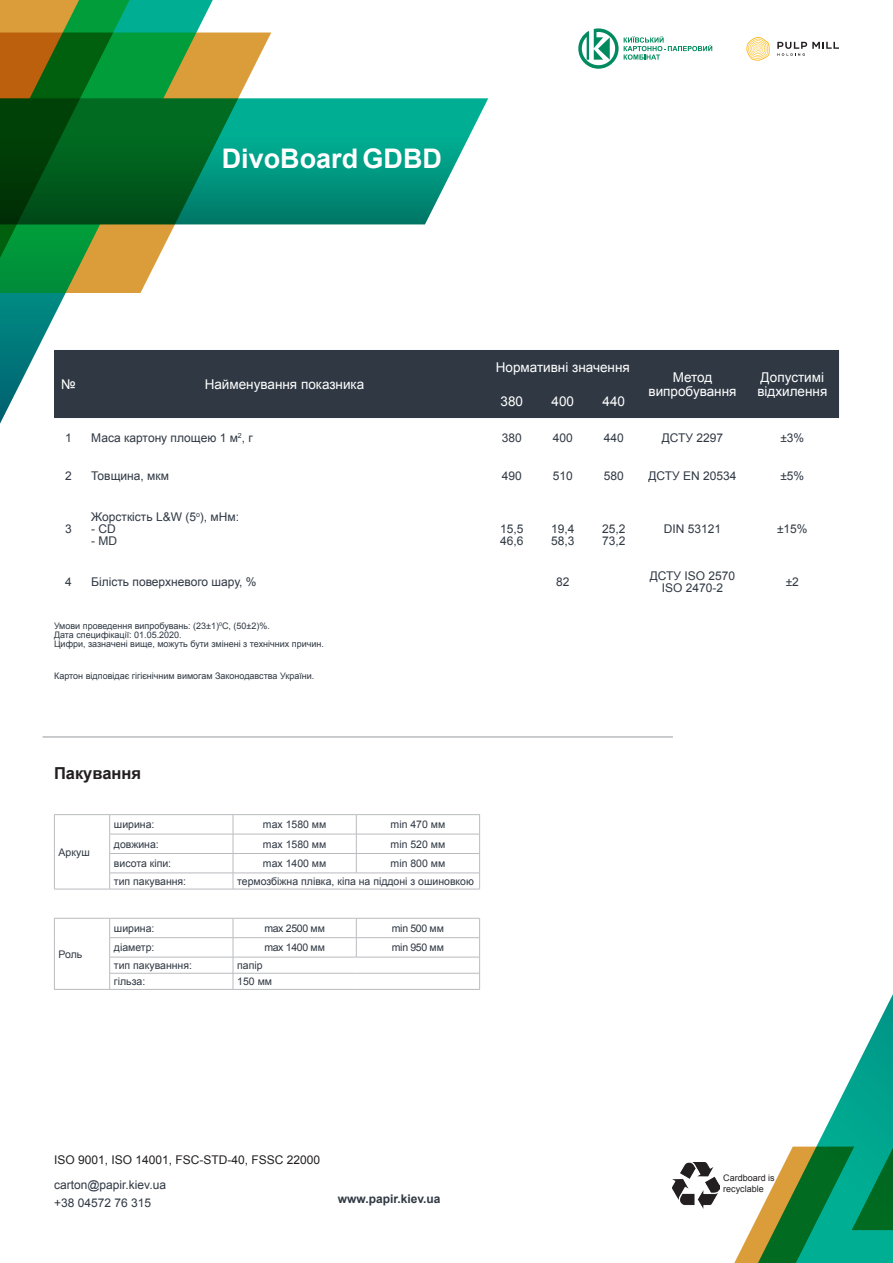
<style>
.page{position:relative;width:893px;height:1263px;background:#fff}
.page>*{position:absolute;margin:0;border:0;box-sizing:border-box;transform-origin:0 0}
.t1{font:700 27px "Arial";color:#fff}
.t2{font:700 16.5px "Arial";color:#231f20}
.t3{font:13.5px/13.5px "Arial";color:#fff}
.табл__заголовки{font:12px/18px "Arial";color:#2f3843}
.t4{font:12px "Arial";color:#231f20}
.t5{font:700 12px "Arial";color:#2f3843}
.footer_2{font:10.5px "Arial";color:#2f3843}
.footer_2-2{font:10.5px "Arial";letter-spacing:-.03em;color:#2f3843}
.t6{font:9px "Arial";color:#2f3843}
.t7{font:9px/10.8px "Arial";color:#231f20}
</style>
<div class="page">
<svg style="left:672px;top:994px;width:221px;height:269px"></svg>
<svg style="left:271px;top:98px;width:217px;height:126px;background:#25ab96"></svg>
<svg style="left:226px;top:33px;width:45px;height:192px;background:#4fa781"></svg>
<svg style="left:0;top:0;width:226px;height:424px"></svg>
<svg style="left:578px;top:28px;width:134px;height:41px"></svg>
<svg style="left:746px;top:37px;width:24px;height:24px"></svg>
<svg style="left:777px;top:42px;width:62px;height:14px"></svg>
<img style="left:673px;top:1163px;width:46px;height:45px">
<div style="left:54px;top:350px;width:785px;height:68px;background:#2f3843"></div>
<hr style="left:43px;top:736px;width:630px;height:2px;background:#babbbe">
<hr style="left:54px;top:814px;width:56px;height:1px;background:#babbbe">
<svg style="left:54px;top:815px;width:1px;height:74px"></svg>
<hr style="left:54px;top:889px;width:56px;height:1px;background:#babbbe">
<hr style="left:110px;top:814px;width:123px;height:1px;background:#babbbe">
<hr style="left:233px;top:814px;width:123px;height:1px;background:#babbbe">
<hr style="left:356px;top:814px;width:124px;height:1px;background:#babbbe">
<hr style="left:109px;top:834px;width:124px;height:1px;background:#babbbe">
<hr style="left:233px;top:834px;width:123px;height:1px;background:#babbbe">
<hr style="left:356px;top:834px;width:124px;height:1px;background:#babbbe">
<hr style="left:109px;top:853px;width:124px;height:1px;background:#babbbe">
<hr style="left:233px;top:853px;width:123px;height:1px;background:#babbbe">
<hr style="left:356px;top:853px;width:124px;height:1px;background:#babbbe">
<svg style="left:356px;top:815px;width:1px;height:58px"></svg>
<hr style="left:109px;top:873px;width:124px;height:1px;background:#babbbe">
<svg style="left:109px;top:815px;width:1px;height:74px"></svg>
<hr style="left:233px;top:873px;width:123px;height:1px;background:#babbbe">
<svg style="left:233px;top:815px;width:1px;height:74px"></svg>
<hr style="left:356px;top:873px;width:124px;height:1px;background:#babbbe">
<svg style="left:479px;top:815px;width:1px;height:74px"></svg>
<hr style="left:110px;top:889px;width:123px;height:1px;background:#babbbe">
<hr style="left:233px;top:889px;width:123px;height:1px;background:#babbbe">
<hr style="left:356px;top:889px;width:124px;height:1px;background:#babbbe">
<hr style="left:54px;top:918px;width:56px;height:1px;background:#babbbe">
<hr style="left:110px;top:918px;width:123px;height:1px;background:#babbbe">
<hr style="left:233px;top:918px;width:123px;height:1px;background:#babbbe">
<hr style="left:356px;top:918px;width:124px;height:1px;background:#babbbe">
<hr style="left:109px;top:937px;width:124px;height:1px;background:#babbbe">
<hr style="left:233px;top:937px;width:123px;height:1px;background:#babbbe">
<hr style="left:356px;top:937px;width:124px;height:1px;background:#babbbe">
<svg style="left:356px;top:918px;width:1px;height:39px"></svg>
<hr style="left:109px;top:957px;width:124px;height:1px;background:#babbbe">
<hr style="left:233px;top:957px;width:123px;height:1px;background:#babbbe">
<hr style="left:356px;top:957px;width:124px;height:1px;background:#babbbe">
<svg style="left:54px;top:918px;width:1px;height:71px"></svg>
<hr style="left:109px;top:973px;width:124px;height:1px;background:#babbbe">
<svg style="left:109px;top:918px;width:1px;height:71px"></svg>
<hr style="left:233px;top:973px;width:123px;height:1px;background:#babbbe">
<svg style="left:233px;top:918px;width:1px;height:71px"></svg>
<hr style="left:356px;top:973px;width:124px;height:1px;background:#babbbe">
<svg style="left:479px;top:918px;width:1px;height:71px"></svg>
<hr style="left:54px;top:989px;width:56px;height:1px;background:#babbbe">
<hr style="left:110px;top:989px;width:123px;height:1px;background:#babbbe">
<hr style="left:233px;top:989px;width:123px;height:1px;background:#babbbe">
<hr style="left:356px;top:989px;width:124px;height:1px;background:#babbbe">
<p class="t1" style="left:222px;top:141px;width:222px">DivoBoard GDBD</p>
<p class="t3" style="left:61px;top:378px;width:16px">№</p>
<p class="t3" style="left:205px;top:378px;width:161px">Найменування показника</p>
<p class="t3" style="left:496px;top:361px;width:135px">Нормативні значення</p>
<p class="t3" style="left:500px;top:395px;width:24px">380</p>
<p class="t3" style="left:552px;top:395px;width:24px">400</p>
<p class="t3" style="left:603px;top:395px;width:24px">440</p>
<p class="t3" style="left:673px;top:371px;width:41px">Метод</p>
<p class="t3" style="left:648px;top:384px;width:89px">випробування</p>
<p class="t3" style="left:757px;top:371px;width:71px">Допустимі відхилення</p>
<p class="табл__заголовки" style="left:65px;top:428px;width:8px">1</p>
<p class="табл__заголовки" style="left:91px;top:428px;width:163px">Маса картону площею 1 м<sup>2</sup>, г</p>
<p class="табл__заголовки" style="left:502px;top:428px;width:22px">380</p>
<p class="табл__заголовки" style="left:553px;top:428px;width:22px">400</p>
<p class="табл__заголовки" style="left:604px;top:428px;width:22px">440</p>
<p class="табл__заголовки" style="left:662px;top:428px;width:63px">ДСТУ 2297</p>
<p class="табл__заголовки" style="left:780px;top:428px;width:25px">±3%</p>
<p class="табл__заголовки" style="left:65px;top:467px;width:8px">2</p>
<p class="табл__заголовки" style="left:91px;top:467px;width:79px">Товщина, мкм</p>
<p class="табл__заголовки" style="left:502px;top:467px;width:22px">490</p>
<p class="табл__заголовки" style="left:553px;top:467px;width:22px">510</p>
<p class="табл__заголовки" style="left:604px;top:467px;width:22px">580</p>
<p class="табл__заголовки" style="left:648px;top:467px;width:90px">ДСТУ EN 20534</p>
<p class="табл__заголовки" style="left:780px;top:467px;width:25px">±5%</p>
<p class="табл__заголовки" style="left:65px;top:520px;width:8px">3</p>
<p class="табл__заголовки" style="left:91px;top:508px;width:149px">Жорсткість L&amp;W (5<sup>о</sup>), мНм:</p>
<p class="табл__заголовки" style="left:91px;top:520px;width:26px">- CD</p>
<p class="табл__заголовки" style="left:91px;top:532px;width:27px">- MD</p>
<p class="табл__заголовки" style="left:500px;top:520px;width:25px">15,5</p>
<p class="табл__заголовки" style="left:500px;top:532px;width:25px">46,6</p>
<p class="табл__заголовки" style="left:551px;top:520px;width:25px">19,4</p>
<p class="табл__заголовки" style="left:551px;top:532px;width:25px">58,3</p>
<p class="табл__заголовки" style="left:602px;top:520px;width:25px">25,2</p>
<p class="табл__заголовки" style="left:602px;top:532px;width:25px">73,2</p>
<p class="табл__заголовки" style="left:664px;top:520px;width:59px">DIN 53121</p>
<p class="табл__заголовки" style="left:777px;top:520px;width:32px">±15%</p>
<p class="табл__заголовки" style="left:65px;top:573px;width:8px">4</p>
<p class="табл__заголовки" style="left:91px;top:573px;width:167px">Білість поверхневого шару, %</p>
<p class="табл__заголовки" style="left:556px;top:573px;width:15px">82</p>
<p class="табл__заголовки" style="left:650px;top:567px;width:87px">ДСТУ ISO 2570</p>
<p class="табл__заголовки" style="left:662px;top:579px;width:63px">ISO 2470-2</p>
<p class="t6" style="left:54px;top:620px;width:218px">Умови проведення випробувань: (23±1)<sup>0</sup>С, (50±2)%.</p>
<p class="t6" style="left:54px;top:629px;width:129px">Дата специфікації: 01.05.2020.</p>
<p class="t6" style="left:54px;top:638px;width:271px">Цифри, зазначені вище, можуть бути змінені з технічних причин.</p>
<p class="t6" style="left:54px;top:670px;width:262px">Картон відповідає гігієнічним вимогам Законодавства України.</p>
<p class="t2" style="left:54px;top:762px;width:89px">Пакування</p>
<p class="footer_2" style="left:59px;top:845px;width:33px">Аркуш</p>
<p class="footer_2" style="left:59px;top:947px;width:25px">Роль</p>
<p class="footer_2" style="left:114px;top:818px;width:42px">ширина:</p>
<p class="footer_2" style="left:263px;top:818px;width:65px">max 1580 мм</p>
<p class="footer_2" style="left:391px;top:818px;width:56px">min 470 мм</p>
<p class="footer_2" style="left:114px;top:837px;width:46px">довжина:</p>
<p class="footer_2" style="left:263px;top:837px;width:65px">max 1580 мм</p>
<p class="footer_2" style="left:391px;top:837px;width:56px">min 520 мм</p>
<p class="footer_2" style="left:114px;top:856px;width:59px">висота кіпи:</p>
<p class="footer_2" style="left:263px;top:856px;width:65px">max 1400 мм</p>
<p class="footer_2" style="left:391px;top:856px;width:56px">min 800 мм</p>
<p class="footer_2" style="left:114px;top:874px;width:74px">тип пакування:</p>
<p class="footer_2" style="left:237px;top:874px;width:238px">термозбіжна плівка, кіпа на піддоні з ошиновкою</p>
<p class="footer_2" style="left:114px;top:921px;width:42px">ширина:</p>
<p class="footer_2-2" style="left:264px;top:921px;width:62px">max 2500 мм</p>
<p class="footer_2" style="left:392px;top:921px;width:54px">min 500 мм</p>
<p class="footer_2" style="left:114px;top:941px;width:42px">діаметр:</p>
<p class="footer_2-2" style="left:264px;top:941px;width:62px">max 1400 мм</p>
<p class="footer_2" style="left:392px;top:941px;width:54px">min 950 мм</p>
<p class="footer_2" style="left:114px;top:958px;width:80px">тип пакуванння:</p>
<p class="footer_2" style="left:237px;top:958px;width:27px">папір</p>
<p class="footer_2" style="left:114px;top:974px;width:33px">гільза:</p>
<p class="footer_2" style="left:237px;top:974px;width:36px">150 мм</p>
<p class="табл__заголовки" style="left:786px;top:573px;width:15px">±2</p>
<p class="t4" style="left:54px;top:1152px;width:268px">ISO 9001, ISO 14001, FSC-STD-40, FSSC 22000</p>
<p class="табл__заголовки" style="left:54px;top:1175px;width:114px">carton@papir.kiev.ua +38 04572 76 315</p>
<p class="t5" style="left:338px;top:1191px;width:104px">www.papir.kiev.ua</p>
<p class="t7" style="left:723px;top:1172px;width:53px">Cardboard is recyclable</p>
</div>
